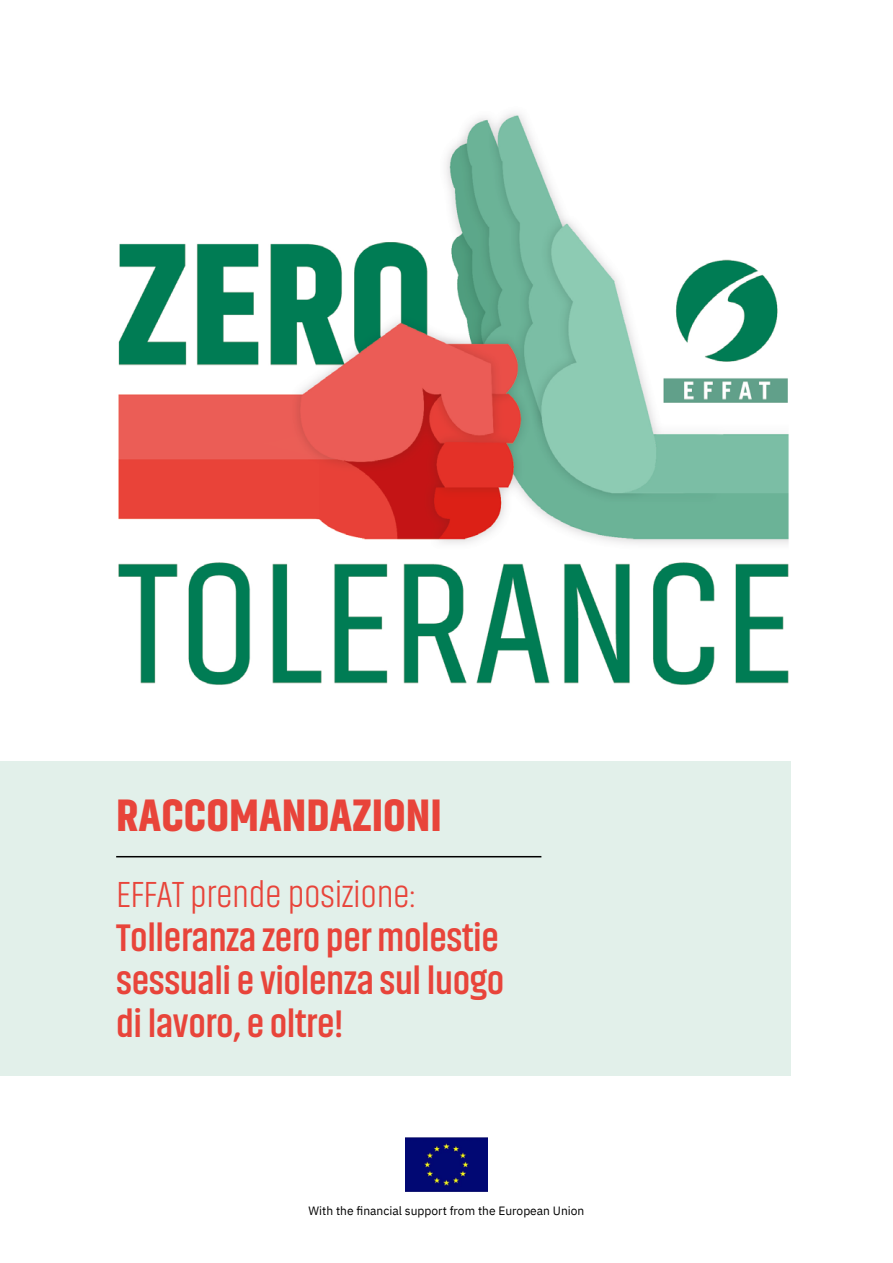
<style>
.page{position:relative;width:893px;height:1263px;background:#fff}
.page>*{position:absolute;margin:0;border:0;box-sizing:border-box;transform-origin:0 0}
.t1{font:900 45.45px "Akhand";color:#e8443a}
.t2{font:700 39px/43.2px "Akhand";letter-spacing:-.01em;color:#e8443a}
.t3{font:300 37.5px "Akhand";letter-spacing:-.01em;color:#e8443a}
.TESTO_NORMALE{font:12px "IBM Plex Sans";color:#000}
</style>
<div class="page">
<div style="left:0;top:761px;width:791px;height:315px;background:#e2f0ea"></div>
<hr style="left:116px;top:856px;width:425px;height:1px;background:#000">
<img style="left:118px;top:113px;width:671px;height:572px">
<img style="left:405px;top:1137px;width:83px;height:54px">
<p class="t1" style="left:116px;top:790px;width:327px">RACCOMANDAZIONI</p>
<p class="t3" style="left:116px;top:876px;width:301px">EFFAT prende posizione:</p>
<p class="t2" style="left:116px;top:916px;width:390px">Tolleranza zero per molestie sessuali e violenza sul luogo</p>
<p class="t2" style="left:116px;top:1002px;width:229px">di lavoro, e oltre!</p>
<p class="TESTO_NORMALE" style="left:309px;top:1201px;width:277px">With the financial support from the European Union</p>
</div>
